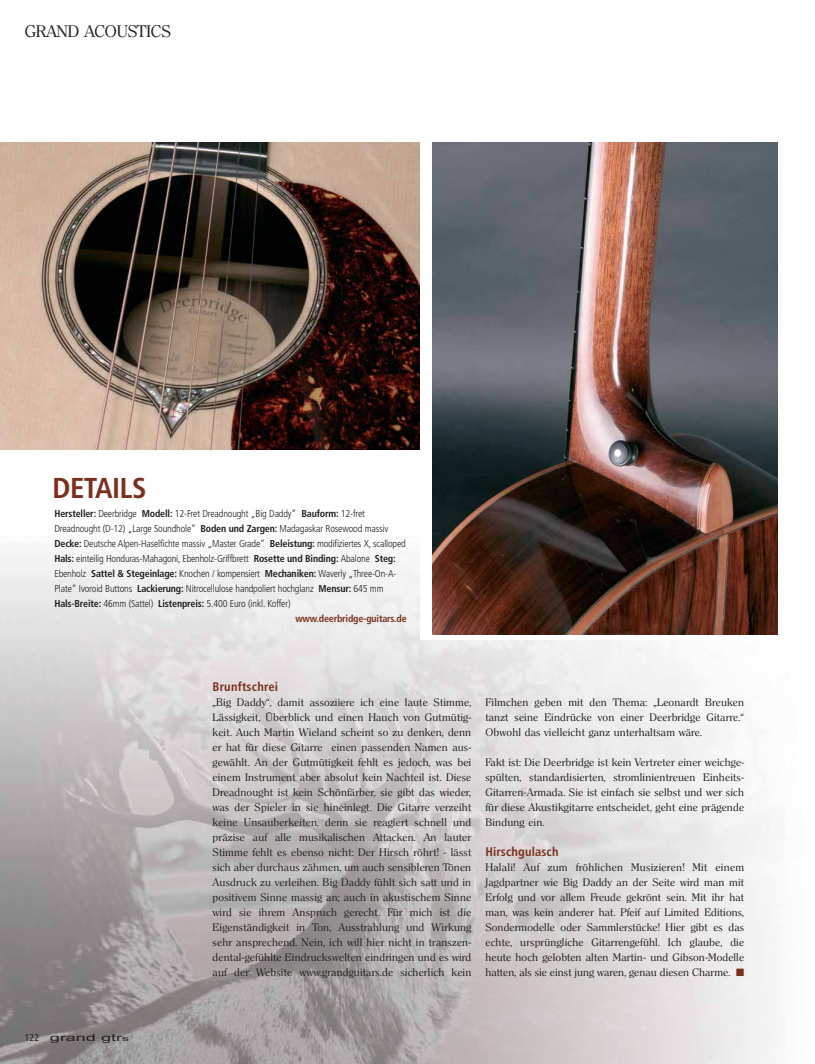
<style>
.page{position:relative;width:815px;height:1064px;background:#fff}
.page>*{position:absolute;margin:0;border:0;box-sizing:border-box;transform-origin:0 0}
.t1{font:700 condensed 28.75px "Frutiger";letter-spacing:-.015em;color:#7a301e}
.t2{font:16.25px "Clerface";color:#231f20}
.t3{font:700 condensed 12.5px "Frutiger";letter-spacing:.01em;color:#7a301e}
.t4{font:10.62px/15px "Clerface";letter-spacing:.015em;color:#231f20;text-align:justify}
.t5{font:300 condensed 10px "Frutiger";letter-spacing:-.015em;color:#231f20}
.t6{font:700 condensed 10px "Frutiger";letter-spacing:-.015em;color:#7a301e}
.t7{font:10px "Arial";color:#231f20;scale:1.8 1}
.s1{font-weight:700}
.s2{font-family:"Frutiger";font-stretch:condensed}
.s3{font-size:7.5px}
.s4{color:#7a301e}
</style>
<div class="page">
<img style="left:0;top:142px;width:778px;height:922px">
<img style="left:0;top:142px;width:420px;height:307px">
<div style="left:420px;top:142px;width:357px;height:497px;background:#fff"></div>
<img style="left:432px;top:142px;width:345px;height:492px">
<h2 class="t2" style="left:25px;top:23px;width:148px">GRAND ACOUSTICS</h2>
<h1 class="t1" style="left:52px;top:476px;width:96px">DETAILS</h1>
<p class="t5" style="left:54px;top:509px;width:312px"><span class="s1">Hersteller:</span> Deerbridge <span class="s1">Modell:</span> 12-Fret Dreadnought „Big Daddy“ <span class="s1">Bauform:</span> 12-fret</p>
<p class="t5" style="left:54px;top:524px;width:335px">Dreadnought (D-12) „Large Soundhole” <span class="s1">Boden und Zargen:</span> Madagaskar Rosewood massiv</p>
<p class="t5" style="left:54px;top:539px;width:353px"><span class="s1">Decke:</span> Deutsche Alpen-Haselfichte massiv „Master Grade“ <span class="s1">Beleistung:</span> modifiziertes X, scalloped</p>
<p class="t5" style="left:54px;top:554px;width:343px"><span class="s1">Hals:</span> einteilig Honduras-Mahagoni, Ebenholz-Griffbrett <span class="s1">Rosette und Binding:</span> Abalone <span class="s1">Steg:</span></p>
<p class="t5" style="left:54px;top:569px;width:343px">Ebenholz <span class="s1">Sattel &amp; Stegeinlage:</span> Knochen / kompensiert <span class="s1">Mechaniken:</span> Waverly „Three-On-A-</p>
<p class="t5" style="left:54px;top:584px;width:331px">Plate“ Ivoroid Buttons <span class="s1">Lackierung:</span> Nitrocellulose handpoliert hochglanz <span class="s1">Mensur:</span> 645 mm</p>
<p class="t5" style="left:54px;top:599px;width:238px"><span class="s1">Hals-Breite:</span> 46mm (Sattel) <span class="s1">Listenpreis:</span> 5.400 Euro (inkl. Koffer)</p>
<p class="t6" style="left:295px;top:614px;width:113px">www.deerbridge-guitars.de</p>
<p class="t7" style="left:25px;top:1033px;width:59px"><span class="s2">122</span> grand gtr<span class="s3">s</span></p>
<p class="t3" style="left:213px;top:681px;width:67px">Brunftschrei</p>
<p class="t4" style="left:213px;top:695px;width:260px">„Big Daddy“, damit assoziiere ich eine laute Stimme, Lässigkeit, Überblick und einen Hauch von Gutmütig - keit. Auch Martin Wieland scheint so zu denken, denn er hat für diese Gitarre einen passenden Namen aus&shy;gewählt. An der Gutmütigkeit fehlt es jedoch, was bei einem Instrument aber absolut kein Nachteil ist. Diese Dreadnought ist kein Schönfärber, sie gibt das wieder, was der Spieler in sie hineinlegt. Die Gitarre verzeiht keine Unsauberkeiten, denn sie reagiert schnell und präzise auf alle musikalischen Attacken. An lauter Stimme fehlt es ebenso nicht: Der Hirsch röhrt! - lässt sich aber durchaus zähmen, um auch sensibleren Tönen Ausdruck zu verleihen. Big Daddy fühlt sich satt und in positivem Sinne massig an; auch in akustischem Sinne wird sie ihrem Anspruch gerecht. Für mich ist die Eigenständigkeit in Ton, Ausstrahlung und Wirkung sehr ansprechend. Nein, ich will hier nicht in transzen&shy;dental-gefühlte Eindruckswelten eindringen und es wird auf der Website www.grandguitars.de sicherlich kein</p>
<p class="t4" style="left:485px;top:695px;width:260px">Filmchen geben mit den Thema: „Leonardt Breuken tanzt seine Eindrücke von einer Deerbridge Gitarre.“ Obwohl das vielleicht ganz unterhaltsam wäre.</p>
<p class="t4" style="left:485px;top:755px;width:260px">Fakt ist: Die Deerbridge ist kein Vertreter einer weichge&shy;spülten, standardisierten, stromlinientreuen Einheits-Gitarren-Armada. Sie ist einfach sie selbst und wer sich für diese Akustikgitarre entscheidet, geht eine prägende Bindung ein.</p>
<p class="t3" style="left:485px;top:846px;width:75px">Hirschgulasch</p>
<p class="t4" style="left:485px;top:860px;width:260px">Halali! Auf zum fröhlichen Musizieren! Mit einem Jagdpartner wie Big Daddy an der Seite wird man mit Erfolg und vor allem Freude gekrönt sein. Mit ihr hat man, was kein anderer hat. Pfeif auf Limited Editions, Sondermodelle oder Sammlerstücke! Hier gibt es das echte, ursprüngliche Gitarrengefühl. Ich glaube, die heute hoch gelobten alten Martin- und Gibson-Modelle hatten, als sie einst jung waren, genau diesen Charme. <span class="s4">■</span></p>
</div>
